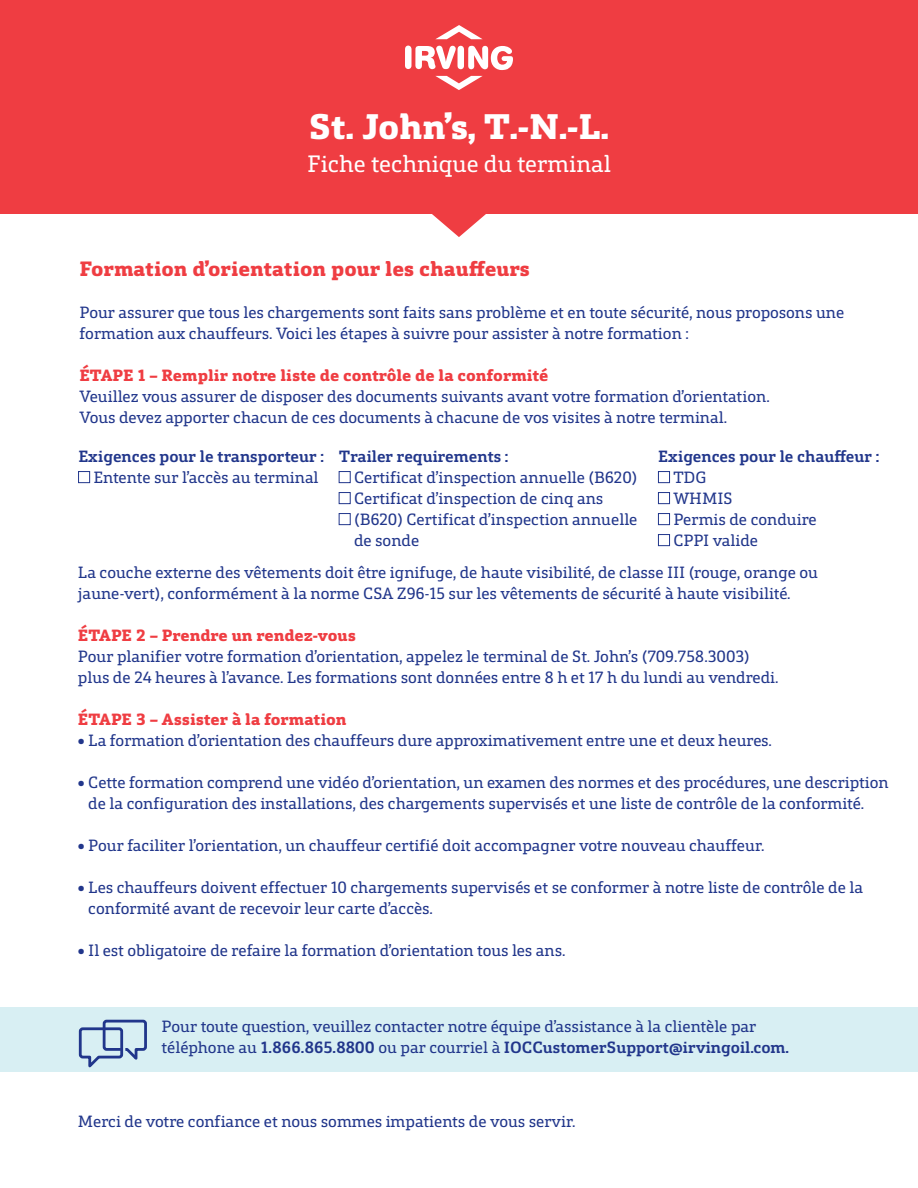
<style>
.page{position:relative;width:918px;height:1188px;background:#fff}
.page>*{position:absolute;margin:0;border:0;box-sizing:border-box;transform-origin:0 0}
.t1{font:800 36px "FS Silas Slab";letter-spacing:-.005em;color:#fff}
.t2{font:24px "FS Silas Slab";color:#fff}
.t3{font:800 21px "FS Silas Slab";color:#ef3d42}
.t4{font:16.5px/21px "FS Silas Slab";color:#21368b}
.t5{font:800 16.5px "FS Silas Slab";color:#ef3d42}
.t6{font:700 16.5px "FS Silas Slab";color:#21368b}
.s1{font-weight:700}
</style>
<div class="page">
<div style="left:0;top:1007px;width:918px;height:64px;background:#d8eff3"></div>
<div style="left:78px;top:471px;width:12px;height:12px;border:1px solid #21368b"></div>
<svg style="left:78px;top:1019px;width:69px;height:49px"></svg>
<div style="left:339px;top:471px;width:11px;height:12px;border:1px solid #21368b"></div>
<div style="left:339px;top:492px;width:11px;height:12px;border:1px solid #21368b"></div>
<div style="left:339px;top:513px;width:11px;height:12px;border:1px solid #21368b"></div>
<div style="left:658px;top:471px;width:12px;height:12px;border:1px solid #21368b"></div>
<div style="left:658px;top:492px;width:12px;height:12px;border:1px solid #21368b"></div>
<div style="left:658px;top:513px;width:12px;height:12px;border:1px solid #21368b"></div>
<div style="left:658px;top:534px;width:12px;height:12px;border:1px solid #21368b"></div>
<svg style="left:432px;top:214px;width:54px;height:23px"></svg>
<div style="left:0;top:0;width:918px;height:214px;background:#ef3d42"></div>
<svg style="left:405px;top:46px;width:108px;height:24px"></svg>
<svg style="left:436px;top:25px;width:46px;height:14px"></svg>
<svg style="left:435px;top:76px;width:48px;height:14px"></svg>
<h1 class="t1" style="left:309px;top:94px;width:301px">St. John’s, T.-N.-L.</h1>
<h2 class="t2" style="left:307px;top:144px;width:305px">Fiche technique du terminal</h2>
<p class="t3" style="left:80px;top:250px;width:452px">Formation d’orientation pour les chauffeurs</p>
<p class="t4" style="left:80px;top:300px;width:766px">Pour assurer que tous les chargements sont faits sans problème et en toute sécurité, nous proposons une formation aux chauffeurs. Voici les étapes à suivre pour assister à notre formation :</p>
<p class="t5" style="left:80px;top:360px;width:470px">ÉTAPE 1 – Remplir notre liste de contrôle de la conformité</p>
<p class="t4" style="left:80px;top:384px;width:692px">Veuillez vous assurer de disposer des documents suivants avant votre formation d’orientation.<br>Vous devez apporter chacun de ces documents à chacune de vos visites à notre terminal.</p>
<p class="t6" style="left:78px;top:442px;width:247px">Exigences pour le transporteur :</p>
<p class="t4" style="left:93px;top:465px;width:227px">Entente sur l’accès au terminal</p>
<p class="t6" style="left:339px;top:442px;width:171px">Trailer requirements :</p>
<p class="t4" style="left:354px;top:465px;width:285px">Certificat d’inspection annuelle (B620)<br>Certificat d’inspection de cinq ans (B620) Certificat d’inspection annuelle de sonde</p>
<p class="t6" style="left:658px;top:442px;width:222px">Exigences pour le chauffeur :</p>
<p class="t4" style="left:673px;top:465px;width:145px">TDG<br>WHMIS<br>Permis de conduire<br>CPPI valide</p>
<p class="t4" style="left:78px;top:560px;width:742px">La couche externe des vêtements doit être ignifuge, de haute visibilité, de classe III (rouge, orange ou jaune-vert), conformément à la norme CSA Z96-15 sur les vêtements de sécurité à haute visibilité.</p>
<p class="t5" style="left:78px;top:620px;width:280px">ÉTAPE 2 – Prendre un rendez-vous</p>
<p class="t4" style="left:78px;top:644px;width:702px">Pour planifier votre formation d’orientation, appelez le terminal de St. John’s (709.758.3003) plus de 24 heures à l’avance. Les formations sont données entre 8 h et 17 h du lundi au vendredi.</p>
<p class="t5" style="left:78px;top:704px;width:270px">ÉTAPE 3 – Assister à la formation</p>
<p class="t4" style="left:78px;top:728px;width:695px">• La formation d’orientation des chauffeurs dure approximativement entre une et deux heures.</p>
<p class="t4" style="left:88px;top:770px;width:802px;text-indent:-10px">• Cette formation comprend une vidéo d’orientation, un examen des normes et des procédures, une description de la configuration des installations, des chargements supervisés et une liste de contrôle de la conformité.</p>
<p class="t4" style="left:78px;top:833px;width:688px">• Pour faciliter l’orientation, un chauffeur certifié doit accompagner votre nouveau chauffeur.</p>
<p class="t4" style="left:88px;top:875px;width:776px;text-indent:-10px">• Les chauffeurs doivent effectuer 10 chargements supervisés et se conformer à notre liste de contrôle de la conformité avant de recevoir leur carte d’accès.</p>
<p class="t4" style="left:78px;top:938px;width:489px">• Il est obligatoire de refaire la formation d’orientation tous les ans.</p>
<p class="t4" style="left:162px;top:1015px;width:629px">Pour toute question, veuillez contacter notre équipe d’assistance à la clientèle par téléphone au <span class="s1">1.866.865.8800</span> ou par courriel à <span class="s1">IOCCustomerSupport@irvingoil.com.</span></p>
<p class="t4" style="left:78px;top:1109px;width:499px">Merci de votre confiance et nous sommes impatients de vous servir.</p>
</div>
